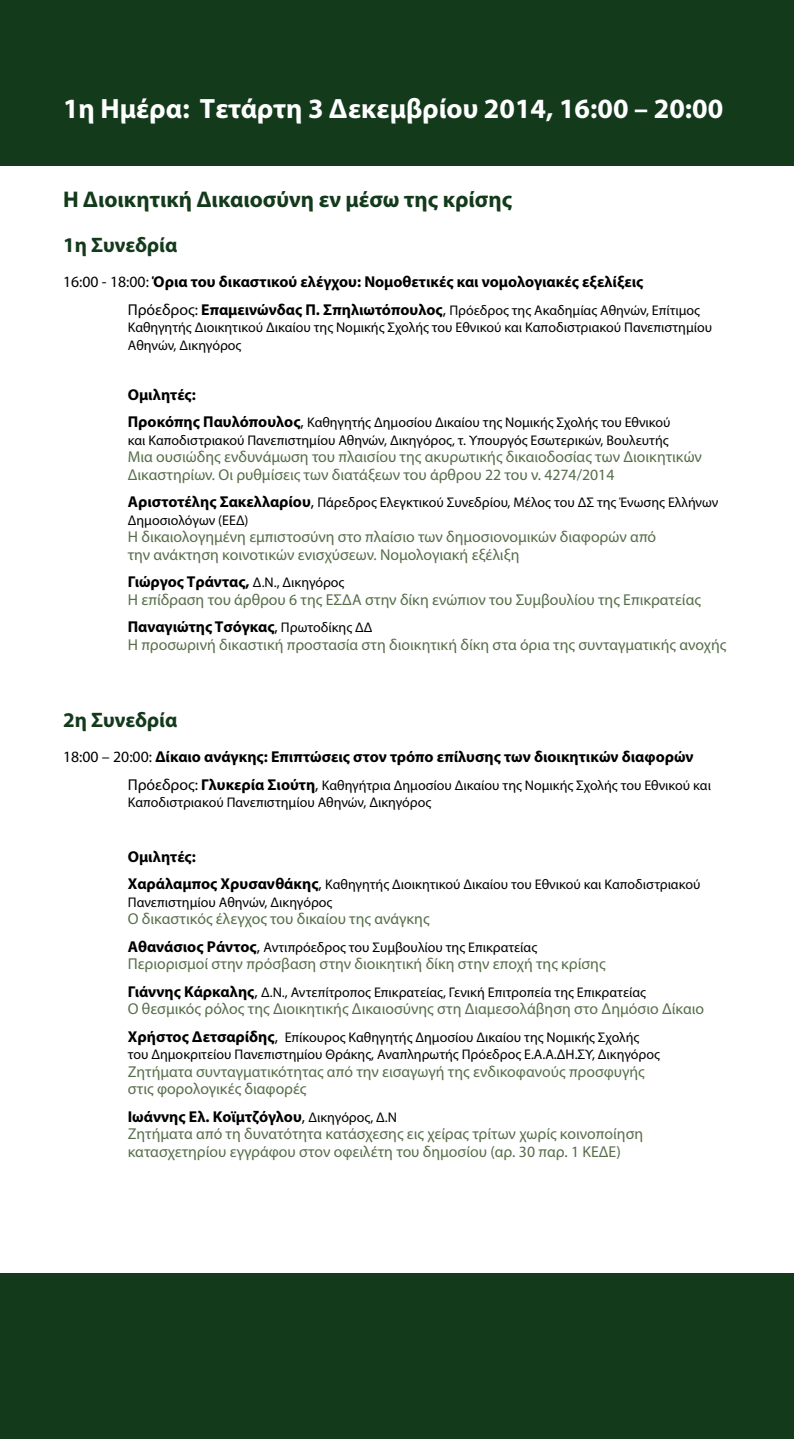
<style>
.page{position:relative;width:794px;height:1439px;background:#fff}
.page>*{position:absolute;margin:0;border:0;box-sizing:border-box;transform-origin:0 0}
.t1{font:700 28px "Myriad Pro";color:#fff}
.t2{font:700 22.75px "Myriad Pro";color:#143a1c}
.t3{font:700 21px "Myriad Pro";letter-spacing:-.005em;color:#143a1c}
.t4{font:15.75px/17.5px "Myriad Pro";color:#576e49}
.t5{font:700 15.75px "Myriad Pro";color:#000}
.t6{font:14px/17.5px "Myriad Pro";color:#000}
.s1{font-weight:400}
.s2{font-size:15.75px}
.s3{font-weight:700;font-size:15.75px}
.s4{font-weight:700;color:#000}
.s5{font-size:14px;color:#000}
.s6{color:#000}
</style>
<div class="page">
<div style="left:0;top:0;width:794px;height:165px;background:#143a1c"></div>
<div style="left:0;top:1273px;width:794px;height:166px;background:#143a1c"></div>
<h1 class="t1" style="left:63px;top:90px;width:662px">1η Hμέρα: Τετάρτη 3 Δεκεμβρίου 2014, 16:00 – 20:00</h1>
<h2 class="t2" style="left:63px;top:184px;width:451px">Η Διοικητική Δικαιοσύνη εν μέσω της κρίσης</h2>
<h3 class="t3" style="left:63px;top:231px;width:116px">1η Συνεδρία</h3>
<p class="t5" style="left:63px;top:271px;width:582px"><span class="s1">16:00 - 18:00:</span> Όρια του δικαστικού ελέγχου: Νομοθετικές και νομολογιακές εξελίξεις</p>
<p class="t6" style="left:128px;top:301px;width:586px"><span class="s2">Πρόεδρος:</span> <span class="s3">Επαμεινώνδας Π. Σπηλιωτόπουλος</span><span class="s2">,</span> Πρόεδρος της Ακαδημίας Αθηνών, Επίτιμος<br>Καθηγητής Διοικητικού Δικαίου της Νομικής Σχολής του Εθνικού και Καποδιστριακού Πανεπιστημίου<br>Αθηνών, Δικηγόρος</p>
<p class="t5" style="left:128px;top:384px;width:70px">Ομιλητές:</p>
<p class="t6" style="left:128px;top:413px;width:544px"><span class="s3">Προκόπης Παυλόπουλος</span><span class="s2">,</span> Καθηγητής Δημοσίου Δικαίου της Νομικής Σχολής του Εθνικού και Καποδιστριακού Πανεπιστημίου Αθηνών, Δικηγόρος, τ. Υπουργός Εσωτερικών, Βουλευτής</p>
<p class="t4" style="left:128px;top:448px;width:576px">Μια ουσιώδης ενδυνάμωση του πλαισίου της ακυρωτικής δικαιοδοσίας των Διοικητικών<br>Δικαστηρίων. Οι ρυθμίσεις των διατάξεων του άρθρου 22 του ν. 4274/2014</p>
<p class="t6" style="left:128px;top:493px;width:592px"><span class="s3">Αριστοτέλης Σακελλαρίου</span><span class="s2">,</span> Πάρεδρος Ελεγκτικού Συνεδρίου, Μέλος του ΔΣ της Ένωσης Ελλήνων<br>Δημοσιολόγων (ΕΕΔ)</p>
<p class="t4" style="left:128px;top:528px;width:530px">Η δικαιολογημένη εμπιστοσύνη στο πλαίσιο των δημοσιονομικών διαφορών από την ανάκτηση κοινοτικών ενισχύσεων. Νομολογιακή εξέλιξη</p>
<p class="t4" style="left:128px;top:573px;width:574px"><span class="s4">Γιώργος Τράντας,</span> <span class="s5">Δ.Ν., Δικηγόρος<br></span>Η επίδραση του άρθρου 6 της ΕΣΔΑ στην δίκη ενώπιον του Συμβουλίου της Επικρατείας</p>
<p class="t4" style="left:128px;top:618px;width:600px"><span class="s4">Παναγιώτης Τσόγκας</span><span class="s6">,</span> <span class="s5">Πρωτοδίκης ΔΔ<br></span>Η προσωρινή δικαστική προστασία στη διοικητική δίκη στα όρια της συνταγματικής ανοχής</p>
<h3 class="t3" style="left:63px;top:706px;width:116px">2η Συνεδρία</h3>
<p class="t5" style="left:63px;top:746px;width:632px"><span class="s1">18:00 – 20:00:</span> Δίκαιο ανάγκης: Επιπτώσεις στον τρόπο επίλυσης των διοικητικών διαφορών</p>
<p class="t6" style="left:128px;top:776px;width:584px"><span class="s2">Πρόεδρος:</span> <span class="s3">Γλυκερία Σιούτη</span><span class="s2">,</span> Καθηγήτρια Δημοσίου Δικαίου της Νομικής Σχολής του Εθνικού και<br>Καποδιστριακού Πανεπιστημίου Αθηνών, Δικηγόρος</p>
<p class="t5" style="left:128px;top:846px;width:70px">Ομιλητές:</p>
<p class="t6" style="left:128px;top:875px;width:574px"><span class="s3">Xαράλαμπος Χρυσανθάκης</span><span class="s2">,</span> Καθηγητής Διοικητικού Δικαίου του Εθνικού και Καποδιστριακού<br>Πανεπιστημίου Αθηνών, Δικηγόρος</p>
<p class="t4" style="left:128px;top:910px;width:303px">Ο δικαστικός έλεγχος του δικαίου της ανάγκης</p>
<p class="t6" style="left:128px;top:938px;width:411px"><span class="s3">Αθανάσιος Ράντος</span><span class="s2">,</span> Αντιπρόεδρος του Συμβουλίου της Επικρατείας</p>
<p class="t4" style="left:128px;top:955px;width:479px">Περιορισμοί στην πρόσβαση στην διοικητική δίκη στην εποχή της κρίσης</p>
<p class="t6" style="left:128px;top:983px;width:519px"><span class="s3">Γιάννης Κάρκαλης</span><span class="s2">,</span> Δ.Ν., Αντεπίτροπος Επικρατείας, Γενική Επιτροπεία της Επικρατείας</p>
<p class="t4" style="left:128px;top:1000px;width:578px">Ο θεσμικός ρόλος της Διοικητικής Δικαιοσύνης στη Διαμεσολάβηση στο Δημόσιο Δίκαιο</p>
<p class="t6" style="left:128px;top:1028px;width:533px"><span class="s3">Χρήστος Δετσαρίδης</span><span class="s2">,</span> Επίκουρος Καθηγητής Δημοσίου Δικαίου της Νομικής Σχολής του Δημοκριτείου Πανεπιστημίου Θράκης, Αναπληρωτής Πρόεδρος Ε.Α.Α.ΔΗ.ΣΥ, Δικηγόρος</p>
<p class="t4" style="left:128px;top:1062px;width:518px">Ζητήματα συνταγματικότητας από την εισαγωγή της ενδικοφανούς προσφυγής στις φορολογικές διαφορές</p>
<p class="t4" style="left:128px;top:1107px;width:517px"><span class="s4">Ιωάννης Ελ. Κοϊμτζόγλου</span><span class="s6">,</span> <span class="s5">Δικηγόρος, Δ.Ν<br></span>Ζητήματα από τη δυνατότητα κατάσχεσης εις χείρας τρίτων χωρίς κοινοποίηση κατασχετηρίου εγγράφου στον οφειλέτη του δημοσίου (αρ. 30 παρ. 1 ΚΕΔΕ)</p>
</div>
